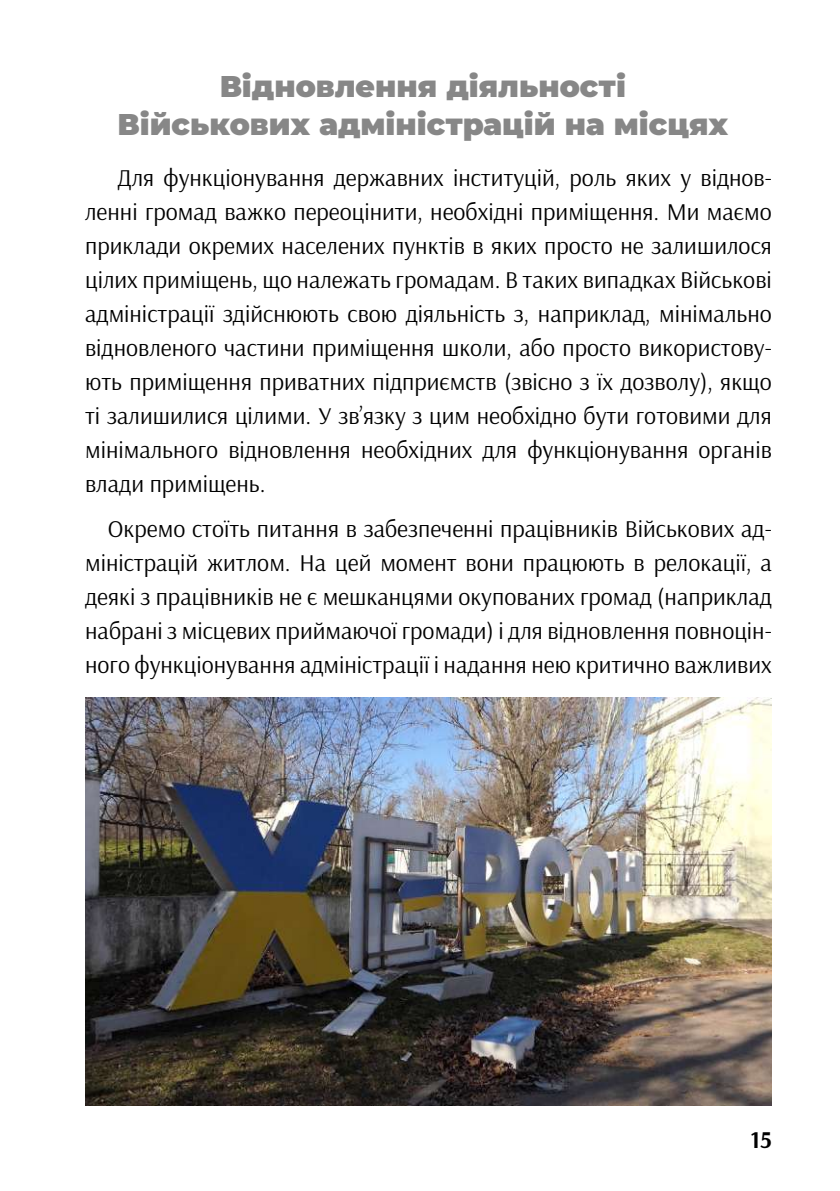
<style>
.page{position:relative;width:840px;height:1191px;background:#fff}
.page>*{position:absolute;margin:0;border:0;box-sizing:border-box;transform-origin:0 0}
.t1{font:100 30px/38px "Montserrat";color:#878787;text-align:center}
.t2{font:24px/34px "Arsenal";color:#000;text-align:justify}
.t3{font:700 24px "Arsenal";color:#000}
</style>
<div class="page">
<img style="left:85px;top:697px;width:686px;height:409px">
<p class="t1" style="left:117px;top:67px;width:612px">Відновлення діяльності<br>Військових адміністрацій на місцях</p>
<p class="t2" style="left:85px;top:160px;width:687px;text-indent:32px">Для функціонування державних інституцій, роль яких у віднов&shy;ленні громад важко переоцінити, необхідні приміщення. Ми маємо приклади окремих населених пунктів в яких просто не залишилося цілих приміщень, що належать громадам. В таких випадках Військові адміністрації здійснюють свою діяльність з, наприклад, мінімально відновленого частини приміщення школи, або просто використову&shy;ють приміщення приватних підприємств (звісно з їх дозволу), якщо ті залишилися цілими. У зв’язку з цим необхідно бути готовими для мінімального відновлення необхідних для функціонування органів влади приміщень.</p>
<p class="t2" style="left:85px;top:511px;width:687px;text-indent:23px">Окремо стоїть питання в забезпеченні працівників Військових ад&shy;міністрацій житлом. На цей момент вони працюють в релокації, а деякі з працівників не є мешканцями окупованих громад (наприклад набрані з місцевих приймаючої громади) і для відновлення повноцін&shy;ного функціонування адміністрації і надання нею критично важливих</p>
<p class="t3" style="left:750px;top:1123px;width:23px">15</p>
</div>
